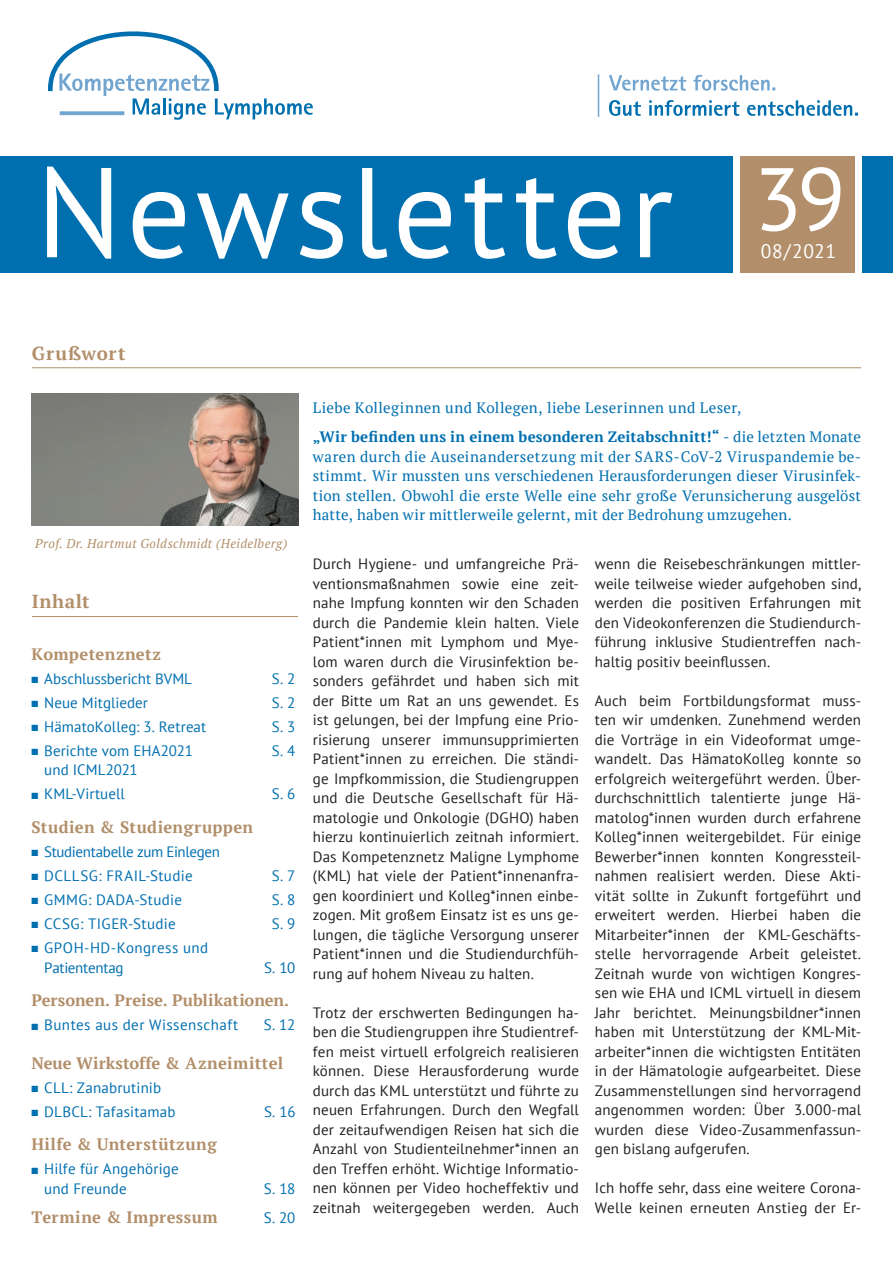
<style>
.page{position:relative;width:893px;height:1263px;background:#fff}
.page>*{position:absolute;margin:0;border:0;box-sizing:border-box;transform-origin:0 0}
.t1{font:127.5px "PT Sans";letter-spacing:.035em;color:#fff}
.NL_BODY_MIT__Einzug{font:88.95px "PT Sans";color:#fff}
.NL_BODY_MIT__Einzug-2{font:19.5px "PT Sans";letter-spacing:.025em;color:#fff}
.Überschriften_mit_Li{font:700 18.75px "PT Serif";letter-spacing:.035em;color:#b28f6a}
.Termine{font:700 16.5px "PT Serif";letter-spacing:.015em;color:#b28f6a}
.Termine-2{font:700 16.5px "PT Serif";letter-spacing:-.005em;color:#b28f6a}
.NL_BODY_MIT__Einzug-3{font:15px/19.5px "PT Sans";letter-spacing:.01em;color:#231f20;text-align:justify}
.NL_BODY_MIT__Einzug-4{font:15px/19.5px "PT Serif";letter-spacing:.025em;color:#006faf;text-align:justify}
.Termine-3{font:15px/19.5px "PT Sans";letter-spacing:.01em;color:#006faf}
.Termine-4{font:15px "PT Sans";letter-spacing:.03em;color:#006faf}
.Termine-5{font:15px "PT Sans";letter-spacing:-.02em;color:#006faf}
.NL_BODY_MIT__Einzug-5{font:italic 12.75px "PT Serif";letter-spacing:.03em;color:#b28f6a}
.s1{font-weight:700}
</style>
<div class="page">
<div style="left:740px;top:156px;width:115px;height:117px;background:#b28f6a"></div>
<div style="left:0;top:156px;width:733px;height:117px;background:#006faf"></div>
<div style="left:863px;top:156px;width:30px;height:117px;background:#006faf"></div>
<hr style="left:32px;top:616px;width:266px;height:1px;background:#b28f6a">
<svg style="left:48px;top:31px;width:265px;height:89px"></svg>
<svg style="left:609px;top:100px;width:249px;height:16px"></svg>
<svg style="left:609px;top:75px;width:166px;height:16px"></svg>
<hr style="left:32px;top:367px;width:829px;height:1px;background:#b28f6a">
<img style="left:32px;top:393px;width:267px;height:132px">
<hr style="left:598px;top:74px;width:1px;height:43px;background:#71a5d0">
<p class="t1" style="left:36px;top:130px;width:639px">Newsletter</p>
<p class="Überschriften_mit_Li" style="left:32px;top:341px;width:95px">Grußwort</p>
<p class="NL_BODY_MIT__Einzug" style="left:754px;top:142px;width:94px">39</p>
<p class="NL_BODY_MIT__Einzug-2" style="left:761px;top:239px;width:77px">08/2021</p>
<p class="NL_BODY_MIT__Einzug-5" style="left:35px;top:535px;width:254px">Prof. Dr. Hartmut Goldschmidt (Heidelberg)</p>
<p class="Überschriften_mit_Li" style="left:32px;top:589px;width:59px">Inhalt</p>
<p class="Termine" style="left:31px;top:643px;width:131px">Kompetenznetz</p>
<p class="Termine-3" style="left:31px;top:668px;width:162px">■ Abschlussbericht BVML</p>
<p class="Termine-3" style="left:272px;top:668px;width:25px">S. 2</p>
<p class="Termine-3" style="left:31px;top:692px;width:118px">■ Neue Mitglieder</p>
<p class="Termine-3" style="left:272px;top:692px;width:25px">S. 2</p>
<p class="Termine-3" style="left:31px;top:716px;width:176px">■ HämatoKolleg: 3. Retreat</p>
<p class="Termine-3" style="left:272px;top:716px;width:25px">S. 3</p>
<p class="Termine-3" style="left:31px;top:740px;width:163px">■ Berichte vom EHA2021</p>
<p class="Termine-3" style="left:272px;top:740px;width:25px">S. 4</p>
<p class="Termine-3" style="left:44px;top:760px;width:95px">und ICML2021</p>
<p class="Termine-3" style="left:31px;top:784px;width:95px">■ KML-Virtuell</p>
<p class="Termine-3" style="left:272px;top:784px;width:25px">S. 6</p>
<p class="Termine" style="left:31px;top:816px;width:223px">Studien &amp; Studiengruppen</p>
<p class="Termine-5" style="left:31px;top:842px;width:190px">■ Studientabelle zum Einlegen</p>
<p class="Termine-4" style="left:31px;top:866px;width:163px">■ DCLLSG: FRAIL-Studie</p>
<p class="Termine-3" style="left:272px;top:866px;width:25px">S. 7</p>
<p class="Termine-4" style="left:31px;top:890px;width:152px">■ GMMG: DADA-Studie</p>
<p class="Termine-3" style="left:272px;top:890px;width:25px">S. 8</p>
<p class="Termine-3" style="left:31px;top:914px;width:146px">■ CCSG: TIGER-Studie</p>
<p class="Termine-3" style="left:272px;top:914px;width:25px">S. 9</p>
<p class="Termine-3" style="left:44px;top:938px;width:166px;text-indent:-13px">■ GPOH-HD-Kongress und<br>Patiententag</p>
<p class="Termine-3" style="left:264px;top:957px;width:33px">S. 10</p>
<p class="Termine-2" style="left:31px;top:990px;width:259px">Personen. Preise. Publikationen.</p>
<p class="Termine-4" style="left:31px;top:1015px;width:208px">■ Buntes aus der Wissenschaft</p>
<p class="Termine-3" style="left:264px;top:1015px;width:33px">S. 12</p>
<p class="Termine" style="left:31px;top:1052px;width:253px">Neue Wirkstoffe &amp; Azneimittel</p>
<p class="Termine-3" style="left:31px;top:1077px;width:131px">■ CLL: Zanabrutinib</p>
<p class="Termine-3" style="left:31px;top:1101px;width:146px">■ DLBCL: Tafasitamab</p>
<p class="Termine-3" style="left:264px;top:1101px;width:33px">S. 16</p>
<p class="Termine" style="left:31px;top:1134px;width:187px">Hilfe &amp; Unterstützung</p>
<p class="Termine-3" style="left:44px;top:1159px;width:136px;text-indent:-13px">■ Hilfe für Angehörige und Freunde</p>
<p class="Termine-3" style="left:264px;top:1178px;width:33px">S. 18</p>
<p class="Termine" style="left:31px;top:1206px;width:188px">Termine &amp; Impressum</p>
<p class="Termine-3" style="left:264px;top:1208px;width:33px">S. 20</p>
<p class="NL_BODY_MIT__Einzug-4" style="left:313px;top:398px;width:430px">Liebe Kolleginnen und Kollegen, liebe Leserinnen und Leser,</p>
<p class="NL_BODY_MIT__Einzug-4" style="left:313px;top:427px;width:550px"><span class="s1">„Wir befinden uns in einem besonderen Zeitabschnitt!“</span> - die letzten Monate waren durch die Auseinandersetzung mit der SARS-CoV-2 Viruspandemie be&shy;stimmt. Wir mussten uns verschiedenen Herausforderungen dieser Virusinfek&shy;tion stellen. Obwohl die erste Welle eine sehr große Verunsicherung ausgelöst hatte, haben wir mittlerweile gelernt, mit der Bedrohung umzugehen.</p>
<p class="NL_BODY_MIT__Einzug-3" style="left:595px;top:554px;width:268px">wenn die Reisebeschränkungen mittler&shy;weile teilweise wieder aufgehoben sind, werden die positiven Erfahrungen mit den Videokonferenzen die Studiendurch&shy;führung inklusive Studientreffen nach&shy;haltig positiv beeinflussen.</p>
<p class="NL_BODY_MIT__Einzug-3" style="left:595px;top:690px;width:268px">Auch beim Fortbildungsformat muss&shy;ten wir umdenken. Zunehmend werden die Vorträge in ein Videoformat umge&shy;wandelt. Das HämatoKolleg konnte so erfolgreich weitergeführt werden. Über&shy;durchschnittlich talentierte junge Hä&shy;matolog*innen wurden durch erfahrene Kolleg*innen weitergebildet. Für einige Bewerber*innen konnten Kongressteil&shy;nahmen realisiert werden. Diese Akti&shy;vität sollte in Zukunft fortgeführt und erweitert werden. Hierbei haben die Mitarbeiter*innen der KML-Geschäfts&shy;stelle hervorragende Arbeit geleistet.<br>Zeitnah wurde von wichtigen Kongres&shy;sen wie EHA und ICML virtuell in diesem Jahr berichtet. Meinungsbildner*innen haben mit Unterstützung der KML-Mit&shy;arbeiter*innen die wichtigsten Entitäten in der Hämatologie aufgearbeitet. Diese Zusammenstellungen sind hervorragend angenommen worden: Über 3.000-mal wurden diese Video-Zusammenfassun&shy;gen bislang aufgerufen.</p>
<p class="NL_BODY_MIT__Einzug-3" style="left:595px;top:1178px;width:268px">Ich hoffe sehr, dass eine weitere Corona-<br>Welle keinen erneuten Anstieg der Er-</p>
<p class="NL_BODY_MIT__Einzug-3" style="left:313px;top:554px;width:268px">Durch Hygiene- und umfangreiche Prä&shy;ventionsmaßnahmen sowie eine zeit&shy;nahe Impfung konnten wir den Schaden durch die Pandemie klein halten. Viele Patient*innen mit Lymphom und Mye&shy;lom waren durch die Virusinfektion be&shy;sonders gefährdet und haben sich mit der Bitte um Rat an uns gewendet. Es ist gelungen, bei der Impfung eine Prio&shy;risierung unserer immunsupprimierten Patient*innen zu erreichen. Die ständi&shy;ge Impfkommission, die Studiengruppen und die Deutsche Gesellschaft für Hä&shy;matologie und Onkologie (DGHO) haben hierzu kontinuierlich zeitnah informiert.<br>Das Kompetenznetz Maligne Lymphome (KML) hat viele der Patient*innenanfra&shy;gen koordiniert und Kolleg*innen einbe&shy;zogen. Mit großem Einsatz ist es uns ge&shy;lungen, die tägliche Versorgung unserer Patient*innen und die Studiendurchfüh&shy;rung auf hohem Niveau zu halten.</p>
<p class="NL_BODY_MIT__Einzug-3" style="left:313px;top:1002px;width:268px">Trotz der erschwerten Bedingungen ha&shy;ben die Studiengruppen ihre Studientref&shy;fen meist virtuell erfolgreich realisieren können. Diese Herausforderung wurde durch das KML unterstützt und führte zu neuen Erfahrungen. Durch den Wegfall der zeitaufwendigen Reisen hat sich die Anzahl von Studienteilnehmer*innen an den Treffen erhöht. Wichtige Informatio&shy;nen können per Video hocheffektiv und zeitnah weitergegeben werden. Auch</p>
</div>
